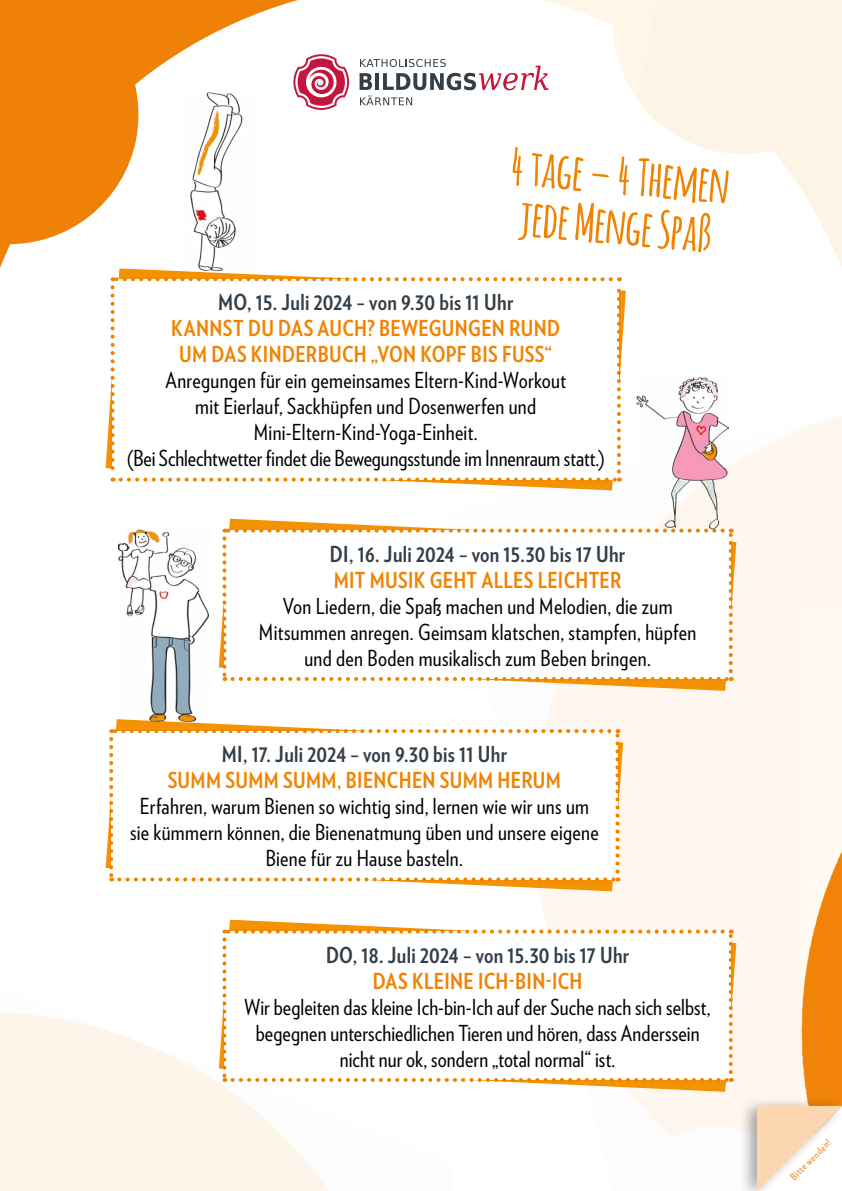
<style>
.page{position:relative;width:842px;height:1191px;background:#fff}
.page>*{position:absolute;margin:0;border:0;box-sizing:border-box;transform-origin:0 0}
.t1{font:700 50px/50px "Amatic";color:#f08301}
.t2{font:22px/26px "Verlag Condensed";letter-spacing:.015em;color:#000;text-align:center}
.t3{font:700 22px/26px "Verlag Condensed";letter-spacing:.015em;color:#f08301;text-align:center}
.t4{font:700 22px "Verlag Condensed";letter-spacing:.015em;color:#323e48}
.t5{font:700 10px "Verlag Condensed";color:#f59e42}
</style>
<div class="page">
<img style="left:51px;top:0;width:212px;height:69px">
<img style="left:263px;top:0;width:35px;height:12px">
<img style="left:0;top:0;width:51px;height:268px">
<img style="left:6px;top:49px;width:150px;height:203px">
<img style="left:808px;top:192px;width:34px;height:65px">
<svg style="left:838px;top:257px;width:4px;height:10px"></svg>
<div style="left:790px;top:416px;width:52px;height:190px;background:#fdf7ef"></div>
<div style="left:539px;top:717px;width:262px;height:360px;background:#fdf7ef"></div>
<img style="left:788px;top:714px;width:13px;height:57px">
<img style="left:629px;top:1077px;width:172px;height:60px">
<img style="left:801px;top:606px;width:41px;height:490px">
<svg style="left:106px;top:268px;width:520px;height:222px"></svg>
<div style="left:113px;top:279px;width:506px;height:200px;background:#fff"></div>
<svg style="left:111px;top:287px;width:4px;height:194px"></svg>
<svg style="left:121px;top:477px;width:499px;height:4px"></svg>
<svg style="left:617px;top:277px;width:4px;height:194px"></svg>
<svg style="left:113px;top:277px;width:498px;height:4px"></svg>
<svg style="left:106px;top:719px;width:517px;height:172px"></svg>
<div style="left:111px;top:731px;width:506px;height:148px;background:#fff"></div>
<svg style="left:109px;top:739px;width:4px;height:142px"></svg>
<svg style="left:119px;top:877px;width:499px;height:4px"></svg>
<svg style="left:615px;top:729px;width:4px;height:142px"></svg>
<svg style="left:111px;top:729px;width:498px;height:4px"></svg>
<svg style="left:219px;top:519px;width:517px;height:172px"></svg>
<div style="left:224px;top:530px;width:507px;height:149px;background:#fff"></div>
<svg style="left:222px;top:538px;width:4px;height:143px"></svg>
<svg style="left:232px;top:677px;width:500px;height:4px"></svg>
<svg style="left:729px;top:528px;width:4px;height:143px"></svg>
<svg style="left:224px;top:528px;width:499px;height:4px"></svg>
<svg style="left:219px;top:919px;width:517px;height:172px"></svg>
<div style="left:224px;top:931px;width:507px;height:149px;background:#fff"></div>
<svg style="left:222px;top:939px;width:4px;height:143px"></svg>
<svg style="left:232px;top:1078px;width:500px;height:4px"></svg>
<svg style="left:729px;top:929px;width:4px;height:143px"></svg>
<svg style="left:224px;top:929px;width:499px;height:4px"></svg>
<img style="left:636px;top:377px;width:93px;height:153px">
<div style="left:739px;top:1096px;width:103px;height:95px;background:#000;opacity:.35"></div>
<svg style="left:757px;top:1106px;width:85px;height:85px"></svg>
<svg style="left:360px;top:59px;width:189px;height:46px"></svg>
<svg style="left:293px;top:54px;width:56px;height:56px"></svg>
<img style="left:119px;top:529px;width:89px;height:194px">
<img style="left:181px;top:93px;width:73px;height:180px">
<h1 class="t1" style="left:513px;top:139px;width:221px;rotate:5deg">4 tage – 4 Themen jede Menge Spaß</h1>
<p class="t4" style="left:218px;top:286px;width:297px">MO, 15. Juli 2024 – von 9.30 bis 11 Uhr</p>
<p class="t3" style="left:171px;top:314px;width:391px">KANNST DU DAS AUCH? BEWEGUNGEN RUND<br>UM DAS KINDERBUCH „VON KOPF BIS FUSS“</p>
<p class="t2" style="left:127px;top:366px;width:479px">Anregungen für ein gemeinsames Eltern-Kind-Workout<br>mit Eierlauf, Sackhüpfen und Dosenwerfen und Mini-Eltern-Kind-Yoga-Einheit.<br>(Bei Schlechtwetter findet die Bewegungsstunde im Innenraum statt.)</p>
<p class="t4" style="left:330px;top:537px;width:297px">DI, 16. Juli 2024 – von 15.30 bis 17 Uhr</p>
<p class="t3" style="left:334px;top:566px;width:289px">MIT MUSIK GEHT ALLES LEICHTER</p>
<p class="t2" style="left:259px;top:592px;width:439px">Von Liedern, die Spaß machen und Melodien, die zum<br>Mitsummen anregen. Geimsam klatschen, stampfen, hüpfen und den Boden musikalisch zum Beben bringen.</p>
<p class="t4" style="left:222px;top:738px;width:287px">MI, 17. Juli 2024 – von 9.30 bis 11 Uhr</p>
<p class="t3" style="left:168px;top:766px;width:395px">SUMM SUMM SUMM, BIENCHEN SUMM HERUM</p>
<p class="t2" style="left:130px;top:792px;width:470px">Erfahren, warum Bienen so wichtig sind, lernen wie wir uns um sie kümmern können, die Bienenatmung üben und unsere eigene<br>Biene für zu Hause basteln.</p>
<p class="t4" style="left:326px;top:938px;width:305px">DO, 18. Juli 2024 – von 15.30 bis 17 Uhr</p>
<p class="t3" style="left:373px;top:966px;width:211px">DAS KLEINE ICH-BIN-ICH</p>
<p class="t2" style="left:245px;top:992px;width:467px">Wir begleiten das kleine Ich-bin-Ich auf der Suche nach sich selbst, begegnen unterschiedlichen Tieren und hören, dass Anderssein nicht nur ok, sondern „total normal“ ist.</p>
<p class="t5" style="left:786px;top:1173px;width:55px;rotate:-45deg">Bitte wenden!</p>
</div>
